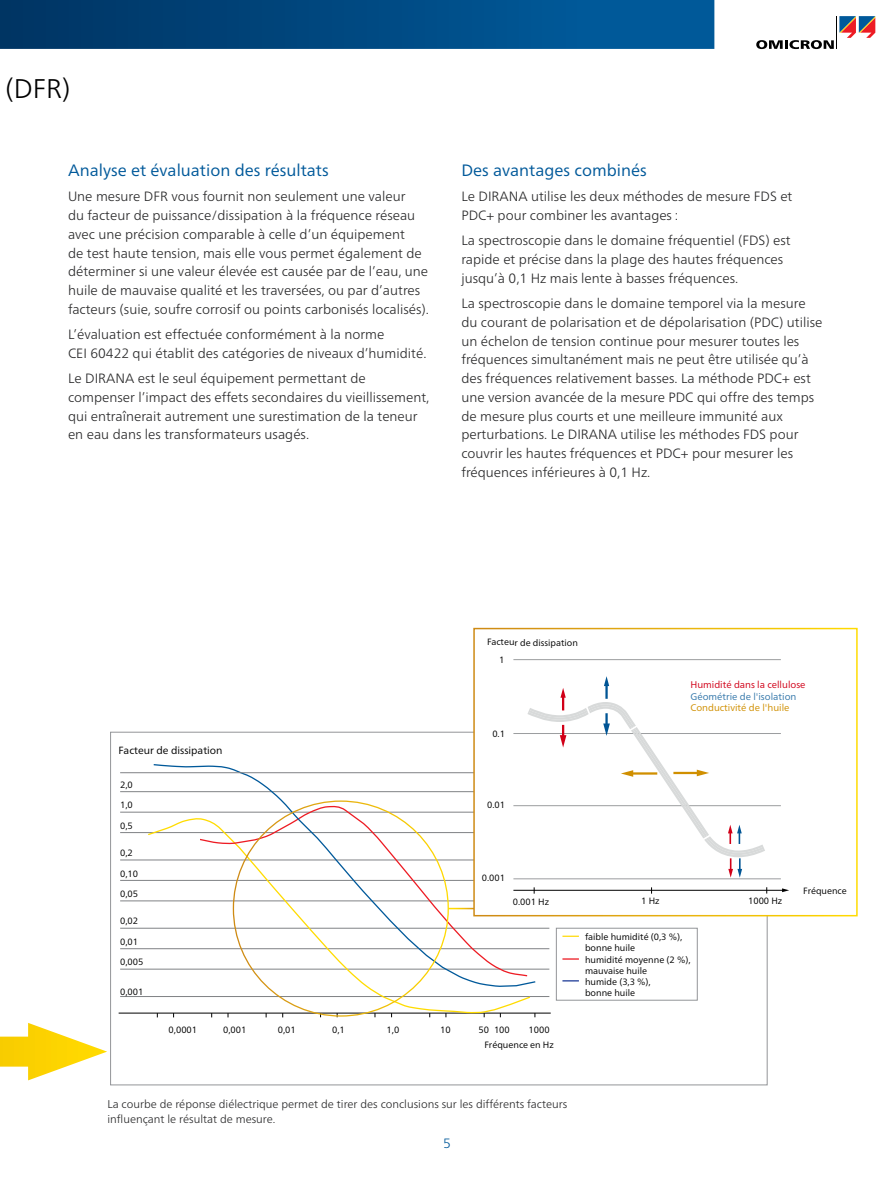
<style>
.page{position:relative;width:893px;height:1191px;background:#fff}
.page>*{position:absolute;margin:0;border:0;box-sizing:border-box;transform-origin:0 0}
.t1{font:300 27px "Frutiger Neue LTW1 G";color:#000}
.Content_-_Headline_1{font:16.5px "Frutiger Neue LTW1 G";color:#00599a}
.Content_-_Normal{font:300 13.5px/18.8px "Frutiger Neue LTW1 G";color:#282829}
.t2{font:300 13.5px "Frutiger Neue LTW1 G";color:#00599a}
.Picture_-_Descriptio{font:300 11.25px/15px "Frutiger Neue LTW1 G";color:#282829}
.t3{font:10.5px "Frutiger Neue LTW1 G";color:#000}
.t4{font:9.75px "Frutiger Neue LTW1 G";color:#d10018}
.t5{font:9.75px "Frutiger Neue LTW1 G";color:rgb(0 85 149/.8)}
.t6{font:9.75px "Frutiger Neue LTW1 G";color:#d08f00}
.t7{font:9.15px/11.1px "Frutiger Neue LTW1 G";color:#000}
.t8{font:9.15px "Frutiger Neue LTW1 G";color:#000100}
</style>
<div class="page">
<svg style="left:0;top:0;width:714px;height:49px"></svg>
<svg style="left:756px;top:16px;width:119px;height:33px"></svg>
<div style="left:0;top:1036px;width:57px;height:30px;background:#f9ce00"></div>
<svg style="left:28px;top:1023px;width:79px;height:57px"></svg>
<div style="left:110px;top:732px;width:657px;height:353px;background:#fff;border:1px solid #939598"></div>
<hr style="left:120px;top:996px;width:429px;height:1px;background:#808285">
<hr style="left:120px;top:968px;width:429px;height:1px;background:#808285">
<hr style="left:120px;top:948px;width:429px;height:1px;background:#808285">
<hr style="left:120px;top:928px;width:429px;height:1px;background:#808285">
<hr style="left:120px;top:900px;width:429px;height:1px;background:#808285">
<hr style="left:120px;top:880px;width:429px;height:1px;background:#808285">
<hr style="left:120px;top:859px;width:429px;height:1px;background:#808285">
<hr style="left:120px;top:832px;width:429px;height:1px;background:#808285">
<hr style="left:120px;top:812px;width:429px;height:1px;background:#808285">
<hr style="left:120px;top:791px;width:429px;height:1px;background:#808285">
<hr style="left:119px;top:1012px;width:432px;height:1px;background:#000100">
<svg style="left:146px;top:832px;width:385px;height:182px"></svg>
<svg style="left:152px;top:764px;width:385px;height:223px"></svg>
<svg style="left:562px;top:935px;width:17px;height:2px"></svg>
<svg style="left:562px;top:958px;width:17px;height:1px"></svg>
<svg style="left:562px;top:980px;width:17px;height:1px"></svg>
<div style="left:556px;top:928px;width:142px;height:72px;border:1px solid #939598"></div>
<hr style="left:120px;top:772px;width:429px;height:1px;background:#808285">
<hr style="left:448px;top:907px;width:27px;height:2px;background:#fff">
<div style="left:474px;top:628px;width:383px;height:287px;background:#fff"></div>
<hr style="left:513px;top:805px;width:268px;height:1px;background:#9b9d9f">
<hr style="left:513px;top:733px;width:268px;height:1px;background:#9b9d9f">
<hr style="left:513px;top:890px;width:270px;height:1px;background:#000">
<svg style="left:782px;top:888px;width:7px;height:4px"></svg>
<hr style="left:513px;top:878px;width:268px;height:1px;background:#9b9d9f">
<hr style="left:513px;top:659px;width:268px;height:1px;background:#9b9d9f">
<svg style="left:525px;top:676px;width:243px;height:201px"></svg>
<div style="left:473px;top:628px;width:385px;height:288px;border:2px solid #fff"></div>
<h1 class="t1" style="left:5px;top:72px;width:67px">(DFR)</h1>
<p class="Content_-_Headline_1" style="left:68px;top:160px;width:262px">Analyse et évaluation des résultats</p>
<p class="Content_-_Normal" style="left:68px;top:187px;width:362px">Une mesure DFR vous fournit non seulement une valeur<br>du facteur de puissance/dissipation à la fréquence réseau avec une précision comparable à celle d’un équipement<br>de test haute tension, mais elle vous permet également de déterminer si une valeur élevée est causée par de l’eau, une huile de mauvaise qualité et les traversées, ou par d’autres facteurs (suie, soufre corrosif ou points carbonisés localisés).</p>
<p class="Content_-_Normal" style="left:68px;top:325px;width:360px">L’évaluation est effectuée conformément à la norme<br>CEI 60422 qui établit des catégories de niveaux d’humidité.</p>
<p class="Content_-_Normal" style="left:68px;top:369px;width:363px">Le DIRANA est le seul équipement permettant de compenser l’impact des effets secondaires du vieillissement, qui entraînerait autrement une surestimation de la teneur en eau dans les transformateurs usagés.</p>
<p class="Content_-_Headline_1" style="left:461px;top:160px;width:187px">Des avantages combinés</p>
<p class="Content_-_Normal" style="left:461px;top:187px;width:333px">Le DIRANA utilise les deux méthodes de mesure FDS et<br>PDC+ pour combiner les avantages :</p>
<p class="Content_-_Normal" style="left:461px;top:231px;width:331px">La spectroscopie dans le domaine fréquentiel (FDS) est rapide et précise dans la plage des hautes fréquences jusqu’à 0,1 Hz mais lente à basses fréquences.</p>
<p class="Content_-_Normal" style="left:461px;top:294px;width:363px">La spectroscopie dans le domaine temporel via la mesure du courant de polarisation et de dépolarisation (PDC) utilise un échelon de tension continue pour mesurer toutes les fréquences simultanément mais ne peut être utilisée qu’à des fréquences relativement basses. La méthode PDC+ est une version avancée de la mesure PDC qui offre des temps de mesure plus courts et une meilleure immunité aux perturbations. Le DIRANA utilise les méthodes FDS pour couvrir les hautes fréquences et PDC+ pour mesurer les fréquences inférieures à 0,1 Hz.</p>
<p class="t3" style="left:119px;top:744px;width:106px">Facteur de dissipation</p>
<p class="t8" style="left:120px;top:779px;width:14px">2,0</p>
<p class="t8" style="left:120px;top:799px;width:14px">1,0</p>
<p class="t8" style="left:120px;top:820px;width:14px">0,5</p>
<p class="t8" style="left:120px;top:847px;width:14px">0,2</p>
<p class="t8" style="left:120px;top:867px;width:20px">0,10</p>
<p class="t8" style="left:120px;top:888px;width:20px">0,05</p>
<p class="t8" style="left:120px;top:915px;width:20px">0,02</p>
<p class="t8" style="left:120px;top:936px;width:20px">0,01</p>
<p class="t8" style="left:120px;top:956px;width:25px">0,005</p>
<p class="t8" style="left:120px;top:986px;width:25px">0,001</p>
<p class="t7" style="left:487px;top:636px;width:92px">Facteur de dissipation</p>
<p class="t7" style="left:499px;top:654px;width:7px">1</p>
<p class="t7" style="left:492px;top:728px;width:14px">0.1</p>
<p class="t7" style="left:487px;top:799px;width:19px">0.01</p>
<p class="t4" style="left:690px;top:679px;width:117px">Humidité dans la cellulose</p>
<p class="t5" style="left:690px;top:690px;width:108px">Géométrie de l'isolation</p>
<p class="t6" style="left:690px;top:702px;width:101px">Conductivité de l'huile</p>
<p class="t7" style="left:482px;top:872px;width:25px">0.001</p>
<p class="t7" style="left:513px;top:896px;width:38px">0.001 Hz</p>
<p class="t7" style="left:641px;top:895px;width:20px">1 Hz</p>
<p class="t7" style="left:748px;top:895px;width:36px">1000 Hz</p>
<p class="t7" style="left:585px;top:931px;width:107px">faible humidité (0,3 %), bonne huile<br>humidité moyenne (2 %), mauvaise huile<br>humide (3,3 %),<br>bonne huile</p>
<p class="t7" style="left:803px;top:884px;width:45px">Fréquence</p>
<p class="t8" style="left:169px;top:1024px;width:30px">0,0001</p>
<p class="t8" style="left:223px;top:1024px;width:25px">0,001</p>
<p class="t8" style="left:278px;top:1024px;width:20px">0,01</p>
<p class="t8" style="left:332px;top:1024px;width:14px">0,1</p>
<p class="t8" style="left:387px;top:1024px;width:14px">1,0</p>
<p class="t8" style="left:440px;top:1024px;width:12px">10</p>
<p class="t8" style="left:478px;top:1024px;width:33px">50 100</p>
<p class="t8" style="left:528px;top:1024px;width:23px">1000</p>
<p class="t8" style="left:484px;top:1039px;width:71px">Fréquence en Hz</p>
<p class="Picture_-_Descriptio" style="left:107px;top:1096px;width:461px">La courbe de réponse diélectrique permet de tirer des conclusions sur les différents facteurs influençant le résultat de mesure.</p>
<p class="t2" style="left:443px;top:1135px;width:9px">5</p>
</div>
